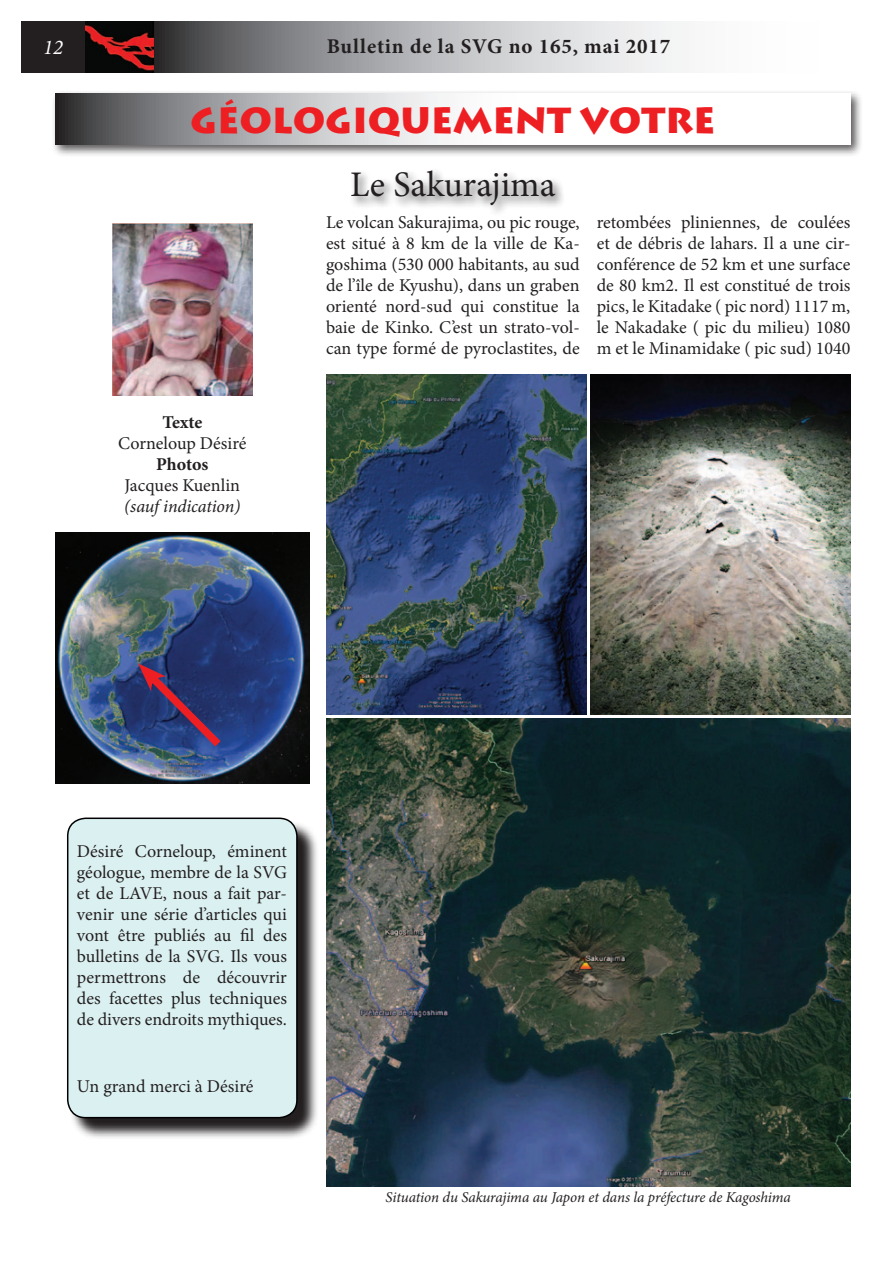
<style>
.page{position:relative;width:893px;height:1263px;background:#fff}
.page>*{position:absolute;margin:0;border:0;box-sizing:border-box;transform-origin:0 0}
.t1{font:700 36px "Lithograph";color:#ee1f23}
.t2{font:36px "Minion Pro";color:#231f20}
.t3{font:700 21px "Minion Pro";letter-spacing:.04em;color:#231f20}
.t4{font:italic 21px "Minion Pro";color:#fff}
.t5{font:18px/21px "Minion Pro";color:#231f20;text-align:justify}
.t6{font:italic 18px "Minion Pro";letter-spacing:-.01em;color:#231f20}
.t7{font:700 18px "Minion Pro";letter-spacing:-.005em;color:#231f20}
.t8{font:italic 15px "Minion Pro";letter-spacing:-.01em;color:#231f20}
</style>
<div class="page">
<img style="left:112px;top:224px;width:140px;height:171px">
<img style="left:56px;top:533px;width:253px;height:250px">
<svg style="left:138px;top:663px;width:91px;height:91px;background:#3b386b"></svg>
<div style="left:348px;top:167px;width:218px;height:50px;background:#231f20;opacity:.75"></div>
<div style="left:51px;top:90px;width:812px;height:67px;background:#231f20;opacity:.75"></div>
<svg style="left:55px;top:94px;width:795px;height:51px"></svg>
<svg style="left:70px;top:820px;width:247px;height:318px;background:#7a7878"></svg>
<div style="left:68px;top:818px;width:229px;height:300px;background:#dbf0f1;border-radius:18px"></div>
<div style="left:67px;top:817px;width:231px;height:301px;border:2px solid #000;border-radius:18px"></div>
<img style="left:326px;top:719px;width:524px;height:467px">
<img style="left:326px;top:374px;width:261px;height:340px">
<img style="left:590px;top:374px;width:260px;height:341px">
<svg style="left:21px;top:21px;width:661px;height:51px;background:#9b9b9d"></svg>
<img style="left:85px;top:21px;width:68px;height:51px">
<p class="t4" style="left:43px;top:33px;width:22px">12</p>
<p class="t3" style="left:327px;top:32px;width:345px">Bulletin de la SVG no 165, mai 2017</p>
<h1 class="t1" style="left:190px;top:97px;width:526px">GÉOLOGIQUEMENT VOTRE</h1>
<p class="t7" style="left:162px;top:410px;width:41px">Texte</p>
<p class="t5" style="left:118px;top:433px;width:130px">Corneloup Désiré</p>
<p class="t7" style="left:156px;top:452px;width:54px">Photos</p>
<p class="t5" style="left:125px;top:475px;width:117px">Jacques Kuenlin</p>
<p class="t6" style="left:124px;top:494px;width:118px">(sauf indication)</p>
<h1 class="t2" style="left:350px;top:160px;width:207px">Le Sakurajima</h1>
<p class="t5" style="left:326px;top:212px;width:255px">Le volcan Sakurajima, ou pic rouge, est situé à 8 km de la ville de Ka&shy;goshima (530 000 habitants, au sud de l’île de Kyushu), dans un graben orienté nord-sud qui constitue la baie de Kinko. C’est un strato-vol&shy;can type formé de pyroclastites, de</p>
<p class="t5" style="left:597px;top:212px;width:255px">retombées pliniennes, de coulées et de débris de lahars. Il a une cir&shy;conférence de 52 km et une surface de 80 km2. Il est constitué de trois pics, le Kitadake ( pic nord) 1117 m, le Nakadake ( pic du milieu) 1080 m et le Minamidake ( pic sud) 1040</p>
<p class="t5" style="left:77px;top:840px;width:212px">Désiré Corneloup, éminent géologue, membre de la SVG et de LAVE, nous a fait par&shy;venir une série d’articles qui vont être publiés au fil des bulletins de la SVG. Ils vous permettrons de découvrir des facettes plus techniques de divers endroits mythiques.</p>
<p class="t5" style="left:77px;top:1076px;width:178px">Un grand merci à Désiré</p>
<p class="t8" style="left:386px;top:1186px;width:407px">Situation du Sakurajima au Japon et dans la préfecture de Kagoshima</p>
</div>
